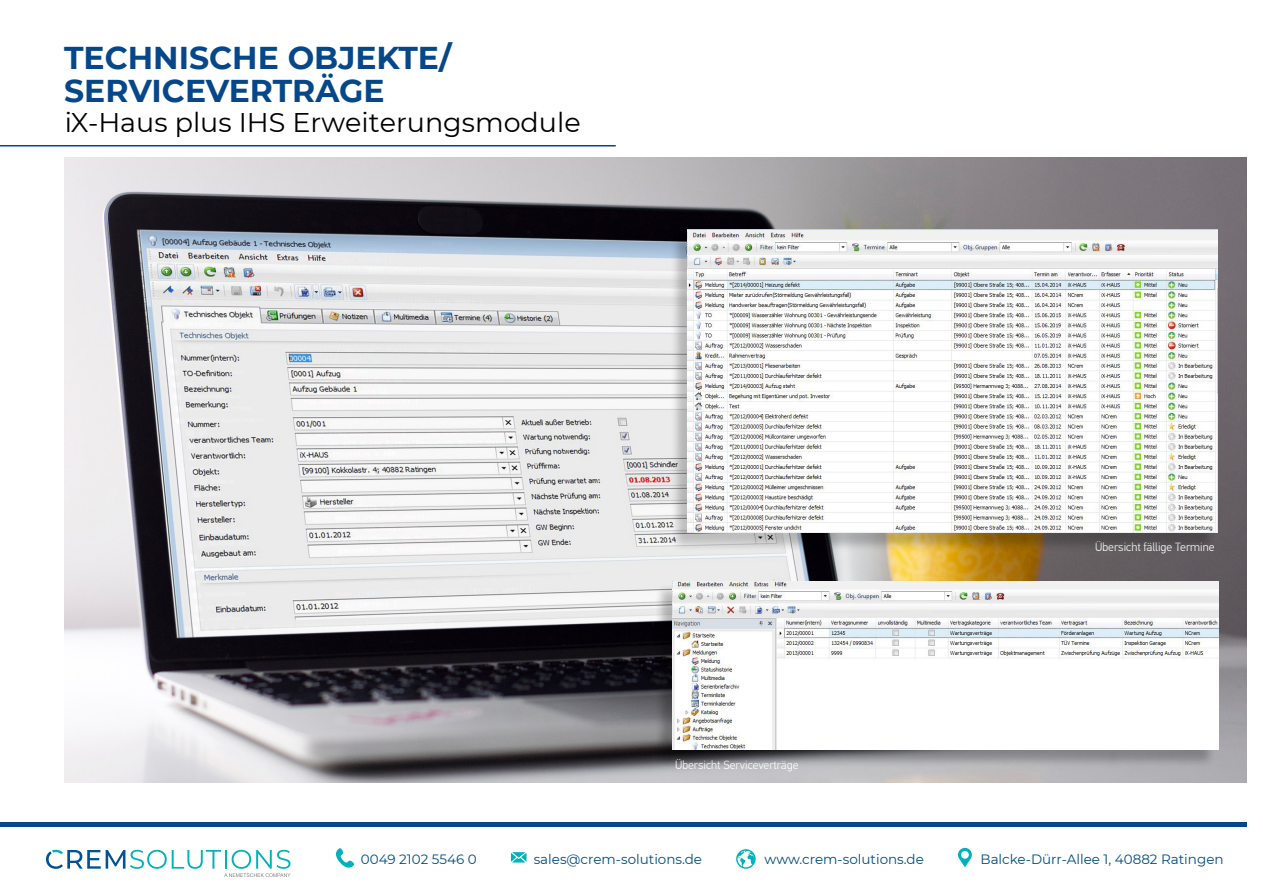
<style>
.page{position:relative;width:1263px;height:893px;background:#fff}
.page>*{position:absolute;margin:0;border:0;box-sizing:border-box;transform-origin:0 0}
.t1{font:700 31.5px "Montserrat";color:#06478a}
.t2{font:27px "Montserrat";color:#000}
.t3{font:13.5px "Montserrat";color:#004e7f}
.t4{font:300 12px "PF Din Text Std";color:#fff}
</style>
<div class="page">
<div style="left:0;top:822px;width:1246px;height:5px;background:#06478a"></div>
<img style="left:65px;top:157px;width:1181px;height:626px">
<div style="left:670px;top:233px;width:546px;height:319px;background:#000;opacity:.23"></div>
<img style="left:688px;top:230px;width:530px;height:303px">
<div style="left:654px;top:583px;width:562px;height:185px;background:#000;opacity:.25"></div>
<img style="left:673px;top:581px;width:545px;height:169px">
<svg style="left:736px;top:849px;width:20px;height:20px"></svg>
<svg style="left:511px;top:852px;width:15px;height:10px"></svg>
<svg style="left:958px;top:848px;width:14px;height:19px"></svg>
<svg style="left:336px;top:848px;width:18px;height:20px"></svg>
<svg style="left:46px;top:850px;width:245px;height:27px"></svg>
<hr style="left:0;top:145px;width:616px;height:1px;background:#06478a">
<p class="t1" style="left:64px;top:35px;width:389px">TECHNISCHE OBJEKTE/</p>
<p class="t1" style="left:64px;top:68px;width:322px">SERVICEVERTRÄGE</p>
<p class="t2" style="left:65px;top:104px;width:517px">iX-Haus plus IHS Erweiterungsmodule</p>
<p class="t4" style="left:675px;top:758px;width:125px">Übersicht Serviceverträge</p>
<p class="t4" style="left:1095px;top:540px;width:121px">Übersicht fällige Termine</p>
<p class="t3" style="left:361px;top:850px;width:117px">0049 2102 5546 0</p>
<p class="t3" style="left:534px;top:850px;width:170px">sales@crem-solutions.de</p>
<p class="t3" style="left:765px;top:850px;width:161px">www.crem-solutions.de</p>
<p class="t3" style="left:980px;top:850px;width:245px">Balcke-Dürr-Allee 1, 40882 Ratingen</p>
</div>
